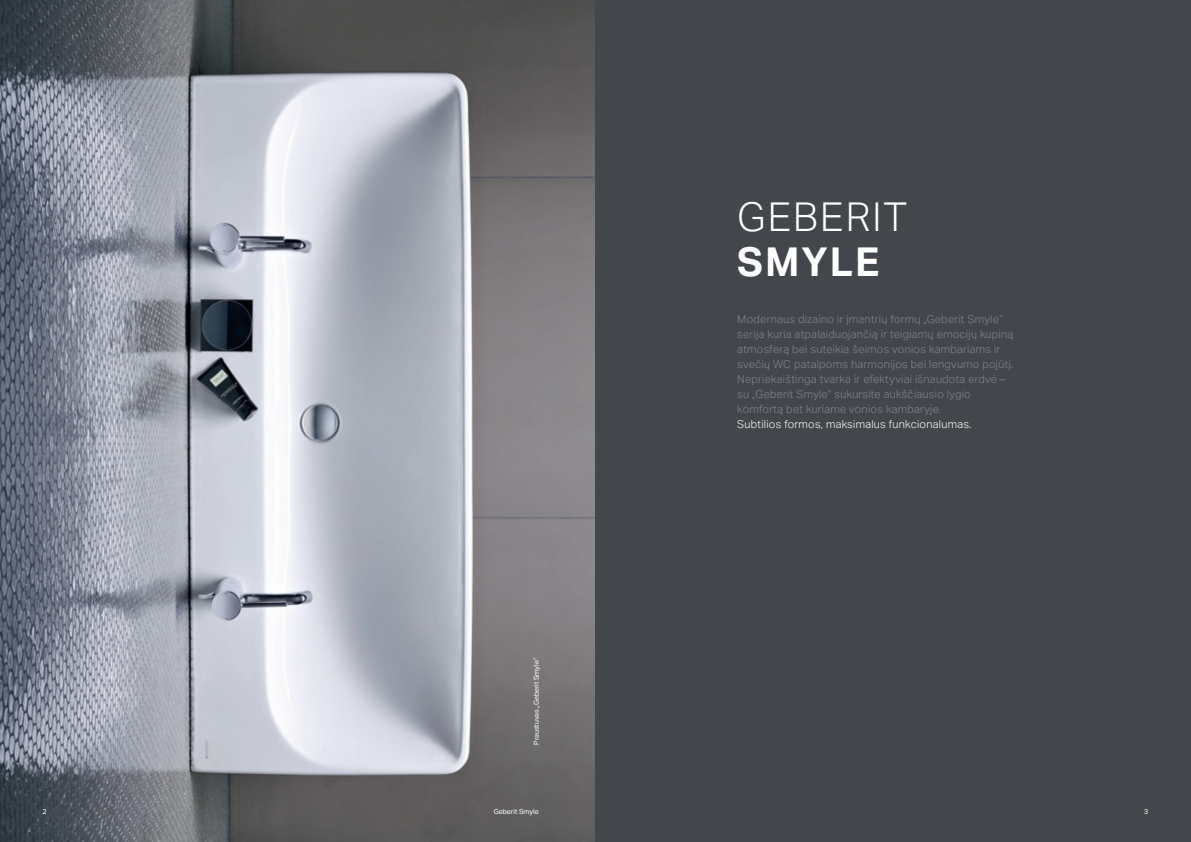
<style>
.page{position:relative;width:1191px;height:842px;background:#fff}
.page>*{position:absolute;margin:0;border:0;box-sizing:border-box;transform-origin:0 0}
.Header_40_45_light_all_caps_white{font:300 40px "Aktiv Grotesk Geberit";letter-spacing:.05em;color:#fff}
.Header_40_45_bold_all_caps_white{font:700 40px "Aktiv Grotesk Geberit";letter-spacing:.05em;color:#fff}
.Display_text_11_15_light_B13{font:300 11px/15px "Aktiv Grotesk Geberit";letter-spacing:.025em;color:#82848c}
.Caption_copy_7_9_white{font:7px "Aktiv Grotesk Geberit";color:#fff}
.s1{color:#fff}
</style>
<div class="page">
<img style="left:0;top:0;width:595px;height:842px">
<div style="left:595px;top:0;width:596px;height:842px;background:#43464a"></div>
<p class="Header_40_45_light_all_caps_white" style="left:737px;top:194px;width:171px">GEBERIT</p>
<p class="Header_40_45_bold_all_caps_white" style="left:737px;top:237px;width:143px">SMYLE</p>
<p class="Caption_copy_7_9_white" style="left:532px;top:745px;width:88px;rotate:-90deg">Praustuvas „Geberit Smyle“</p>
<p class="Display_text_11_15_light_B13" style="left:737px;top:312px;width:278px">Modernaus dizaino ir įmantrių formų „Geberit Smyle“ serija kuria atpalaiduojančią ir teigiamų emocijų kupiną atmosferą bei suteikia šeimos vonios kambariams ir svečių WC patalpoms harmonijos bei lengvumo pojūtį.<br>Nepriekaištinga tvarka ir efektyviai išnaudota erdvė – su „Geberit Smyle“ sukursite aukščiausio lygio komfortą bet kuriame vonios kambaryje.<br><span class="s1">Subtilios formos, maksimalus funkcionalumas.</span></p>
<p class="Caption_copy_7_9_white" style="left:43px;top:807px;width:6px">2</p>
<p class="Caption_copy_7_9_white" style="left:494px;top:807px;width:46px">Geberit Smyle</p>
<p class="Caption_copy_7_9_white" style="left:1144px;top:807px;width:6px">3</p>
</div>
